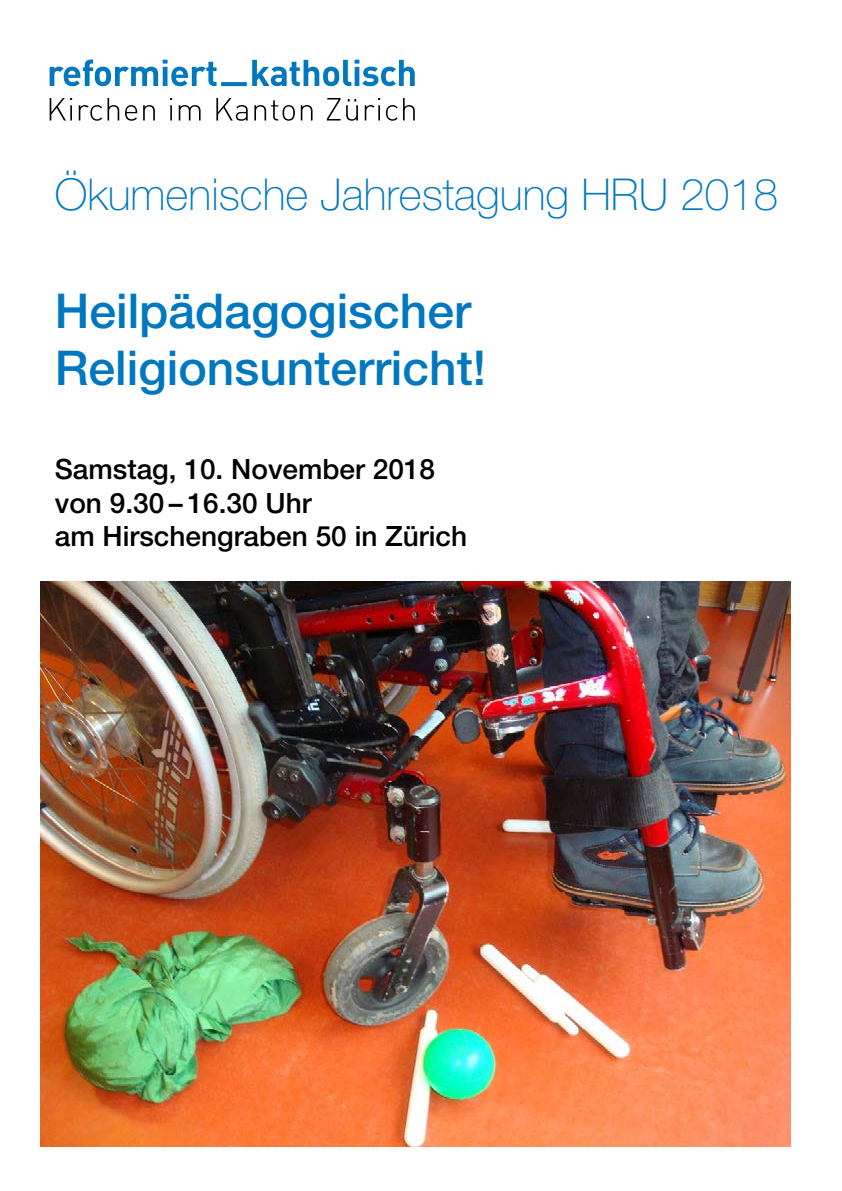
<style>
.page{position:relative;width:842px;height:1191px;background:#fff}
.page>*{position:absolute;margin:0;border:0;box-sizing:border-box;transform-origin:0 0}
.t1{font:500 48px/57.6px "Helvetica Neue LT Pro";color:#0078bf}
.t2{font:100 44px "Helvetica Neue LT Pro";color:#0078bf}
.t3{font:500 28px/33.6px "Helvetica Neue LT Pro";color:#000}
</style>
<div class="page">
<svg style="left:50px;top:60px;width:167px;height:26px"></svg>
<svg style="left:252px;top:60px;width:163px;height:26px"></svg>
<svg style="left:50px;top:98px;width:22px;height:22px"></svg>
<svg style="left:79px;top:105px;width:23px;height:16px"></svg>
<svg style="left:108px;top:98px;width:11px;height:22px"></svg>
<svg style="left:125px;top:105px;width:12px;height:16px"></svg>
<svg style="left:143px;top:105px;width:12px;height:15px"></svg>
<svg style="left:170px;top:98px;width:2px;height:22px"></svg>
<svg style="left:179px;top:105px;width:22px;height:15px"></svg>
<svg style="left:216px;top:98px;width:32px;height:23px"></svg>
<svg style="left:254px;top:100px;width:41px;height:21px"></svg>
<svg style="left:301px;top:105px;width:11px;height:15px"></svg>
<svg style="left:327px;top:98px;width:31px;height:23px"></svg>
<svg style="left:365px;top:98px;width:15px;height:22px"></svg>
<svg style="left:386px;top:98px;width:29px;height:23px"></svg>
<svg style="left:221px;top:82px;width:26px;height:4px"></svg>
<img style="left:40px;top:581px;width:750px;height:565px">
<h2 class="t2" style="left:55px;top:168px;width:725px">Ökumenische Jahrestagung HRU 2018</h2>
<h1 class="t1" style="left:55px;top:281px;width:433px">Heilpädagogischer<br>Religionsunterricht!</h1>
<p class="t3" style="left:55px;top:452px;width:414px">Samstag, 10. November 2018 von 9.30 – 16.30 Uhr<br>am Hirschengraben 50 in Zürich</p>
</div>
